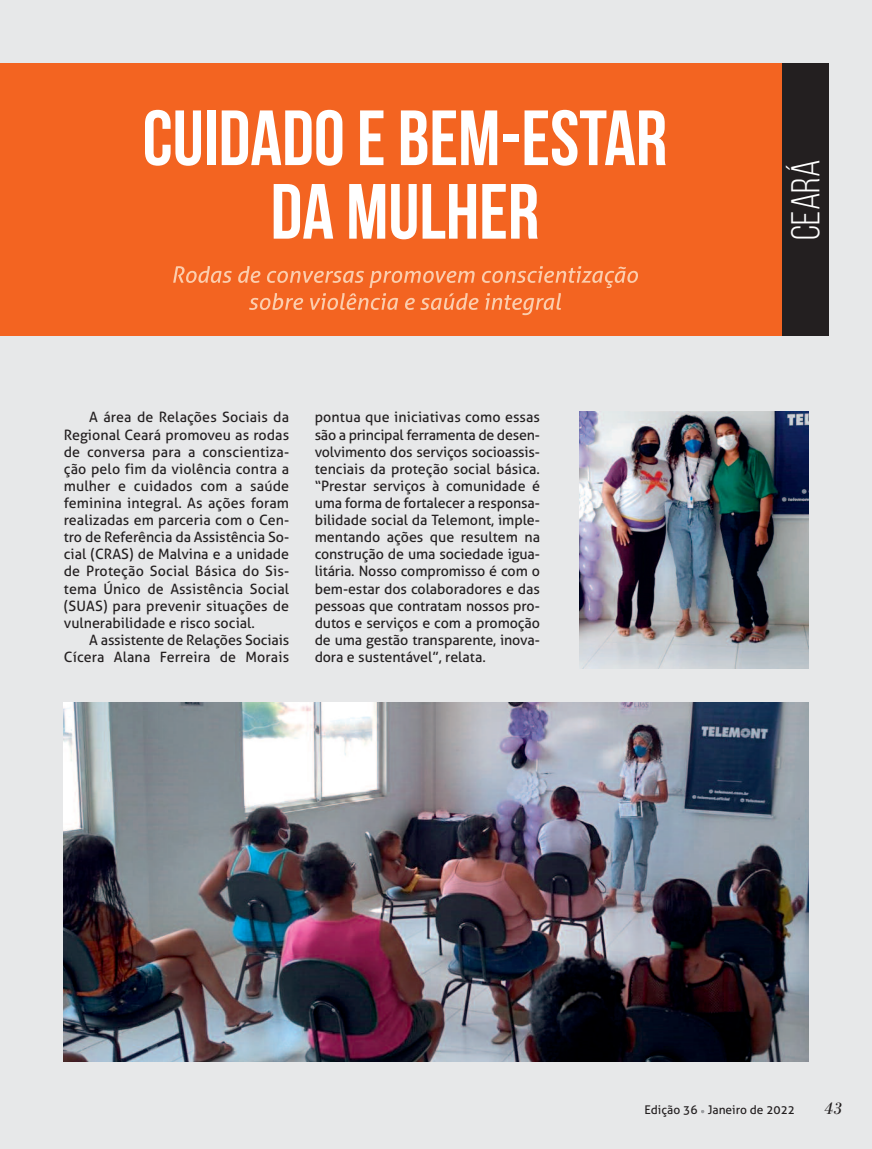
<style>
.page{position:relative;width:872px;height:1149px;background:#fff}
.page>*{position:absolute;margin:0;border:0;box-sizing:border-box;transform-origin:0 0}
.t1{font:78px/73.5px "Bebas Neue";color:#fff;text-align:center}
.t2{font:40.2px "Bebas Neue";color:#fff}
.t3{font:italic 18px "Bodoni";color:#231f20}
.t4{font:14.25px/17.1px "Aller";color:#231f20;text-align:justify}
.t5{font:12px "Aller";color:#231f20}
</style>
<div class="page">
<div style="left:0;top:0;width:872px;height:1148px;background:#e7e8e9"></div>
<div style="left:0;top:64px;width:808px;height:272px;background:#f36421"></div>
<svg style="left:173px;top:266px;width:150px;height:44px"></svg>
<img style="left:64px;top:702px;width:744px;height:359px">
<div style="left:781px;top:64px;width:47px;height:272px;background:#231f20"></div>
<img style="left:579px;top:412px;width:229px;height:256px">
<h1 class="t1" style="left:143px;top:101px;width:526px">CUIDADOE BEM-ESTAR<br>DA MULHER</h1>
<p class="t4" style="left:64px;top:408px;width:227px;text-indent:26px">A área de Relações Sociais da Regional Ceará promoveu as rodas de conversa para a conscientiza&shy;ção pelo fim da violência contra a mulher e cuidados com a saúde feminina integral. As ações foram realizadas em parceria com o Cen&shy;tro de Referência da Assistência So&shy;cial (CRAS) de Malvina e a unidade de Proteção Social Básica do Sis&shy;tema Único de Assistência Social (SUAS) para prevenir situações de vulnerabilidade e risco social.</p>
<p class="t4" style="left:64px;top:631px;width:227px;text-align:right">A assistente de Relações Sociais<br>Cícera Alana Ferreira de Morais</p>
<p class="t4" style="left:315px;top:408px;width:227px">pontua que iniciativas como essas são a principal ferramenta de desen&shy;volvimento dos serviços socioassis&shy;tenciais da proteção social básica. “Prestar serviços à comunidade é uma forma de fortalecer a responsa&shy;bilidade social da Telemont, imple&shy;mentando ações que resultem na construção de uma sociedade igua&shy;litária. Nosso compromisso é com o bem-estar dos colaboradores e das pessoas que contratam nossos pro&shy;dutos e serviços e com a promoção de uma gestão transparente, inova&shy;dora e sustentável”, relata.</p>
<h2 class="t2" style="left:784px;top:239px;width:81px;rotate:-90deg">ceará</h2>
<p class="t5" style="left:644px;top:1101px;width:152px">Edição 36 Janeiro de 2022</p>
<p class="t3" style="left:824px;top:1097px;width:19px">43</p>
</div>
